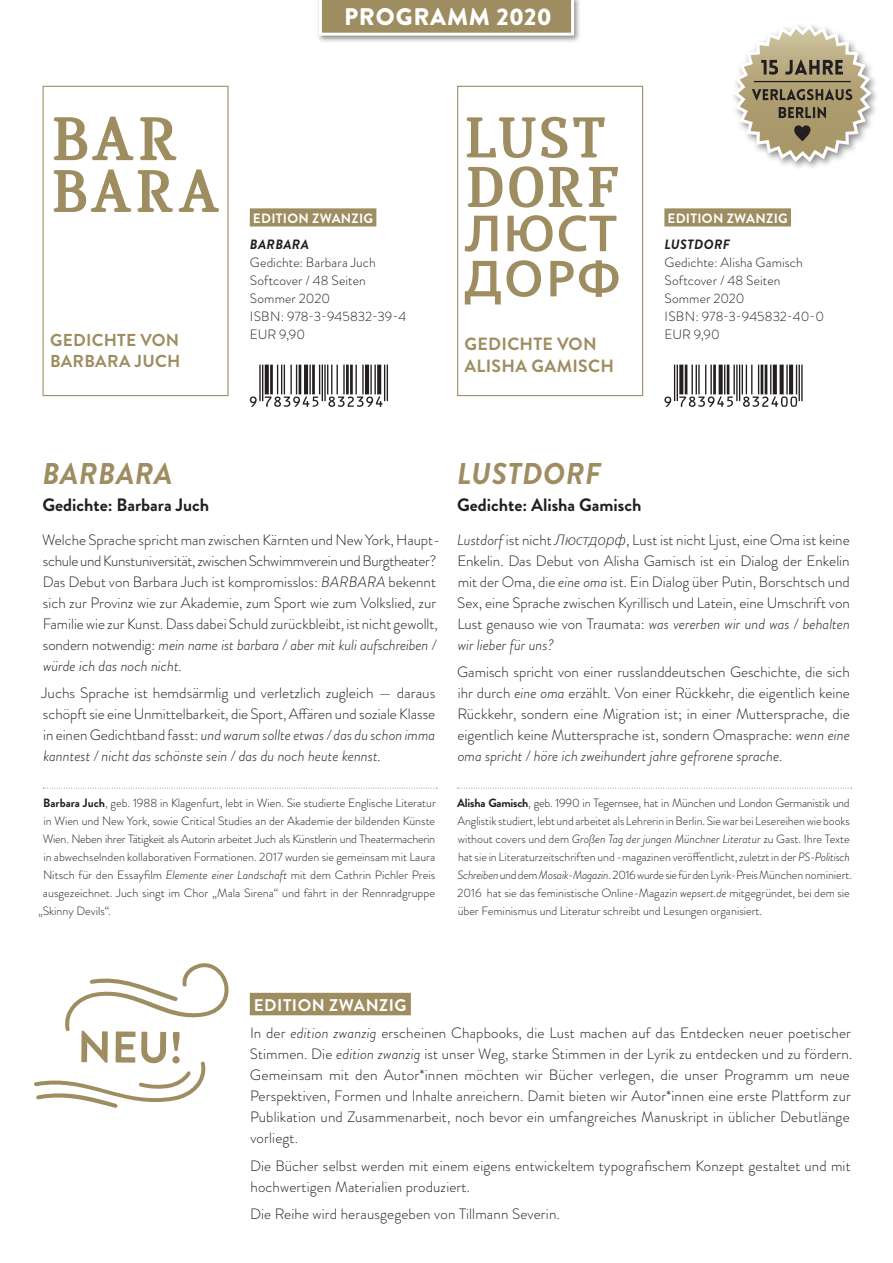
<style>
.page{position:relative;width:893px;height:1263px;background:#fff}
.page>*{position:absolute;margin:0;border:0;box-sizing:border-box;transform-origin:0 0}
.t1{font:700 66.3px "Quiroga Serif Pro";color:#9e8d61}
.t2{font:700 64.8px "Quiroga Serif Pro";color:#9e8d61}
.Copy_10_14Pt{font:700 61.95px "Quiroga Serif Pro";letter-spacing:.02em;color:#9e8d61}
.Copy_10_14Pt-2{font:500 50.85px "Frutiger Neue LTW1 G";letter-spacing:.03em;color:#9e8d61}
.t3{font:italic 700 30px "Brandon Grotesque";letter-spacing:.02em;color:#9e8d61}
.t4{font:900 24px "Brandon Grotesque";letter-spacing:.035em;color:#fff}
.Copy_10_14Pt-3{font:700 18px "Brandon Grotesque";color:#231f20}
.t5{font:700 17.7px "Brandon Grotesque";letter-spacing:.015em;color:#9e8d61}
.t6{font:700 17.25px "Brandon Grotesque";letter-spacing:.015em;color:#9e8d61}
.Copy_10_14Pt-4{font:700 16.8px "Brandon Grotesque";letter-spacing:.03em;color:#fff}
.Copy_10_14Pt-5{font:300 15px/21px "Brandon Grotesque";letter-spacing:.01em;color:#231f20}
.t7{font:300 13.5px "Brandon Grotesque";letter-spacing:.005em;color:#231f20}
.t8{font:700 13.5px "Brandon Grotesque";letter-spacing:.02em;color:#fff}
.t9{font:italic 700 13.5px "Brandon Grotesque";letter-spacing:.03em;color:#231f20}
.Vita_7_9Pt{font:300 12px/18px "Brandon Grotesque";color:#231f20}
.Vita_7_9Pt-2{font:300 12px "Brandon Grotesque";letter-spacing:-.02em;color:#231f20}
.s1{font-style:italic}
.s2{font-weight:700}
.s3{font-family:"Frutiger Neue LTW1 G";font-weight:100;font-style:italic}
</style>
<div class="page">
<div style="left:457px;top:86px;width:186px;height:310px;border:1px solid #9e8d61"></div>
<div style="left:43px;top:86px;width:186px;height:310px;border:1px solid #9e8d61"></div>
<svg style="left:43px;top:788px;width:394px;height:1px"></svg>
<svg style="left:457px;top:788px;width:395px;height:1px"></svg>
<div style="left:664px;top:208px;width:127px;height:18px;background:#9e8d61"></div>
<hr style="left:801px;top:365px;width:2px;height:36px;background:#231f20">
<hr style="left:798px;top:365px;width:2px;height:36px;background:#231f20">
<svg style="left:664px;top:365px;width:133px;height:42px"></svg>
<div style="left:250px;top:208px;width:126px;height:18px;background:#9e8d61"></div>
<hr style="left:387px;top:365px;width:1px;height:36px;background:#231f20">
<hr style="left:384px;top:365px;width:1px;height:36px;background:#231f20">
<svg style="left:250px;top:365px;width:132px;height:42px"></svg>
<div style="left:316px;top:0;width:265px;height:43px;background:#231f20;opacity:.5"></div>
<svg style="left:317px;top:0;width:259px;height:37px;background:#a89a74"></svg>
<div style="left:250px;top:993px;width:161px;height:22px;background:#9e8d61"></div>
<svg style="left:34px;top:963px;width:195px;height:145px"></svg>
<svg style="left:734px;top:25px;width:140px;height:140px"></svg>
<hr style="left:754px;top:81px;width:97px;height:1px;background:#231f20">
<p class="t4" style="left:344px;top:-1px;width:209px">PROGRAMM 2020</p>
<p class="t1" style="left:51px;top:98px;width:128px">BAR</p>
<p class="t2" style="left:51px;top:151px;width:170px">BARA</p>
<p class="t6" style="left:50px;top:328px;width:131px">GEDICHTE VON</p>
<p class="t6" style="left:50px;top:349px;width:132px">BARBARA JUCH</p>
<p class="t8" style="left:253px;top:209px;width:122px">EDITION ZWANZIG</p>
<p class="t9" style="left:250px;top:235px;width:61px">BARBARA</p>
<p class="t7" style="left:250px;top:253px;width:128px">Gedichte: Barbara Juch</p>
<p class="t7" style="left:250px;top:271px;width:118px">Softcover / 48 Seiten</p>
<p class="t7" style="left:250px;top:289px;width:82px">Sommer 2020</p>
<p class="t7" style="left:250px;top:307px;width:158px">ISBN: 978-3-945832-39-4</p>
<p class="t7" style="left:250px;top:325px;width:57px">EUR 9,90</p>
<p class="Copy_10_14Pt" style="left:464px;top:99px;width:143px">LUST</p>
<p class="Copy_10_14Pt" style="left:466px;top:148px;width:155px">DORF</p>
<p class="Copy_10_14Pt-2" style="left:464px;top:203px;width:154px">ЛЮСТ</p>
<p class="Copy_10_14Pt-2" style="left:464px;top:249px;width:158px">ДОРФ</p>
<p class="t5" style="left:465px;top:332px;width:134px">GEDICHTE VON</p>
<p class="t5" style="left:465px;top:354px;width:151px">ALISHA GAMISCH</p>
<p class="t8" style="left:667px;top:209px;width:122px">EDITION ZWANZIG</p>
<p class="t9" style="left:664px;top:235px;width:67px">LUSTDORF</p>
<p class="t7" style="left:664px;top:253px;width:140px">Gedichte: Alisha Gamisch</p>
<p class="t7" style="left:664px;top:271px;width:118px">Softcover / 48 Seiten</p>
<p class="t7" style="left:664px;top:289px;width:82px">Sommer 2020</p>
<p class="t7" style="left:664px;top:307px;width:161px">ISBN: 978-3-945832-40-0</p>
<p class="t7" style="left:664px;top:325px;width:57px">EUR 9,90</p>
<p class="t3" style="left:42px;top:452px;width:131px">BARBARA</p>
<p class="Copy_10_14Pt-3" style="left:43px;top:492px;width:168px">Gedichte: Barbara Juch</p>
<p class="Copy_10_14Pt-5" style="left:42px;top:529px;width:400px">Welche Sprache spricht man zwischen Kärnten und New York, Haupt&shy;schule und Kunstuniversität, zwischen Schwimmverein und Burgtheater?<br>Das Debut von Barbara Juch ist kompromisslos: <span class="s1">BARBARA</span> bekennt sich zur Provinz wie zur Akademie, zum Sport wie zum Volkslied, zur Familie wie zur Kunst. Dass dabei Schuld zurückbleibt, ist nicht gewollt, sondern notwendig: <span class="s1">mein name ist barbara / aber mit kuli aufschreiben / würde ich das noch nicht.</span></p>
<p class="Copy_10_14Pt-5" style="left:42px;top:682px;width:395px;text-align:justify">Juchs Sprache ist hemdsärmlig und verletzlich zugleich — daraus schöpft sie eine Unmittelbarkeit, die Sport, Affären und soziale Klasse in einen Gedichtband fasst: <span class="s1">und warum sollte etwas / das du schon imma kanntest / nicht das schönste sein / das du noch heute kennst.</span></p>
<p class="Vita_7_9Pt" style="left:43px;top:793px;width:394px"><span class="s2">Barbara Juch</span>, geb. 1988 in Klagenfurt, lebt in Wien. Sie studierte Englische Literatur</p>
<p class="Vita_7_9Pt" style="left:43px;top:811px;width:393px">in Wien und New York, sowie Critical Studies an der Akademie der bildenden Künste</p>
<p class="Vita_7_9Pt-2" style="left:43px;top:830px;width:394px">Wien. Neben ihrer Tätigkeit als Autorin arbeitet Juch als Künstlerin und Theatermacherin</p>
<p class="Vita_7_9Pt" style="left:43px;top:847px;width:393px">in abwechselnden kollaborativen Formationen. 2017 wurden sie gemeinsam mit Laura</p>
<p class="Vita_7_9Pt" style="left:43px;top:865px;width:394px">Nitsch für den Essayfilm <span class="s1">Elemente einer Landschaft</span> mit dem Cathrin Pichler Preis</p>
<p class="Vita_7_9Pt" style="left:43px;top:883px;width:394px">ausgezeichnet. Juch singt im Chor „Mala Sirena“ und fährt in der Rennradgruppe</p>
<p class="Vita_7_9Pt" style="left:38px;top:901px;width:74px">„Skinny Devils“.</p>
<p class="t3" style="left:457px;top:452px;width:145px">LUSTDORF</p>
<p class="Copy_10_14Pt-3" style="left:457px;top:492px;width:186px">Gedichte: Alisha Gamisch</p>
<p class="Copy_10_14Pt-5" style="left:457px;top:529px;width:394px;text-align:justify"><span class="s1">Lustdorf</span> ist nicht <span class="s3">Люстдорф</span>, Lust ist nicht Ljust, eine Oma ist keine Enkelin. Das Debut von Alisha Gamisch ist ein Dialog der Enkelin mit der Oma, die <span class="s1">eine oma</span> ist. Ein Dialog über Putin, Borschtsch und Sex, eine Sprache zwischen Kyrillisch und Latein, eine Umschrift von Lust genauso wie von Traumata: <span class="s1">was vererben wir und was / behalten wir lieber für uns?</span></p>
<p class="Copy_10_14Pt-5" style="left:457px;top:661px;width:394px;text-align:justify">Gamisch spricht von einer russlanddeutschen Geschichte, die sich ihr durch <span class="s1">eine oma</span> erzählt. Von einer Rückkehr, die eigentlich keine Rückkehr, sondern eine Migration ist; in einer Muttersprache, die eigentlich keine Muttersprache ist, sondern Omasprache: <span class="s1">wenn eine oma spricht / höre ich zweihundert jahre gefrorene sprache.</span></p>
<p class="Vita_7_9Pt" style="left:457px;top:793px;width:396px"><span class="s2">Alisha Gamisch</span>, geb. 1990 in Tegernsee, hat in München und London Germanistik und Anglistik studiert, lebt und arbeitet als Lehrerin in Berlin. Sie war bei Lesereihen wie books without covers und dem <span class="s1">Großen Tag der jungen Münchner Literatur</span> zu Gast. Ihre Texte hat sie in Literaturzeitschriften und -magazinen veröffentlicht, zuletzt in der <span class="s1">PS-Politisch Schreiben</span> und dem <span class="s1">Mosaik-Magazin</span>. 2016 wurde sie für den Lyrik-Preis München nominiert.<br>2016 hat sie das feministische Online-Magazin <span class="s1">wepsert.de</span> mitgegründet, bei dem sie über Feminismus und Literatur schreibt und Lesungen organisiert.</p>
<p class="Copy_10_14Pt-4" style="left:254px;top:993px;width:154px">EDITION ZWANZIG</p>
<p class="Copy_10_14Pt-5" style="left:250px;top:1022px;width:604px">In der <span class="s1">edition zwanzig</span> erscheinen Chapbooks, die Lust machen auf das Entdecken neuer poetischer Stimmen. Die <span class="s1">edition zwanzig</span> ist unser Weg, starke Stimmen in der Lyrik zu entdecken und zu fördern.<br>Gemeinsam mit den Autor*innen möchten wir Bücher verlegen, die unser Programm um neue Perspektiven, Formen und Inhalte anreichern. Damit bieten wir Autor*innen eine erste Plattform zur Publikation und Zusammenarbeit, noch bevor ein umfangreiches Manuskript in üblicher Debutlänge vorliegt.</p>
<p class="Copy_10_14Pt-5" style="left:250px;top:1155px;width:602px">Die Bücher selbst werden mit einem eigens entwickeltem typografischem Konzept gestaltet und mit hochwertigen Materialien produziert.</p>
<p class="Copy_10_14Pt-5" style="left:250px;top:1203px;width:311px">Die Reihe wird herausgegeben von Tillmann Severin.</p>
</div>
